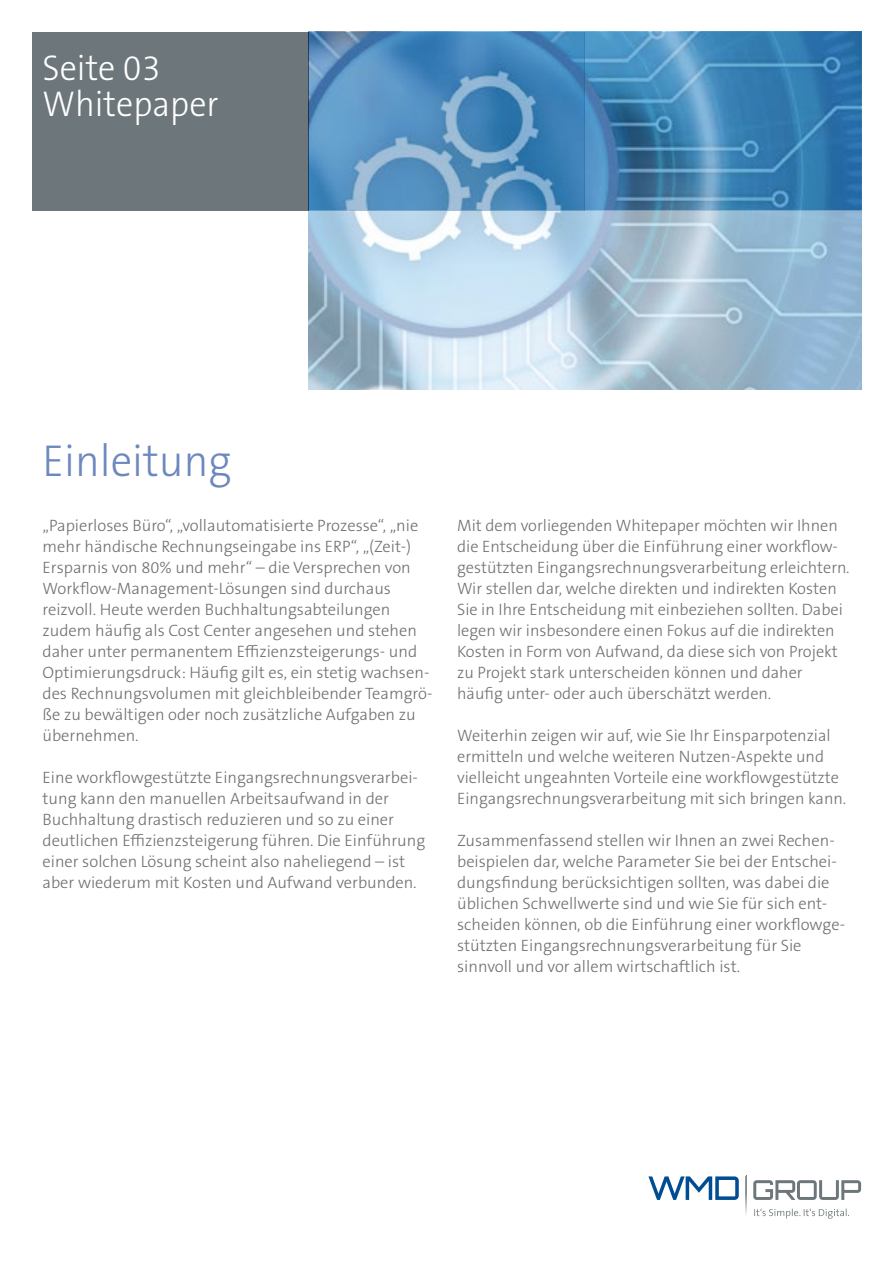
<style>
.page{position:relative;width:893px;height:1263px;background:#fff}
.page>*{position:absolute;margin:0;border:0;box-sizing:border-box;transform-origin:0 0}
.t1{font:300 45px "The Sans B W3";color:#6d88bd;scale:.95 1}
.t2{font:300 36px/36px "The Sans B W3";color:#fff;scale:.95 1}
.t3{font:300 16.5px/21px "The Sans B W3";color:#706f6f}
</style>
<div class="page">
<svg style="left:306px;top:210px;width:556px;height:180px;background:#aec8db"></svg>
<svg style="left:585px;top:32px;width:276px;height:178px;background:#4184b4"></svg>
<svg style="left:308px;top:32px;width:277px;height:178px;background:#538ebe"></svg>
<div style="left:32px;top:32px;width:276px;height:178px;background:#6d767a"></div>
<svg style="left:754px;top:1208px;width:95px;height:11px"></svg>
<svg style="left:648px;top:1176px;width:91px;height:24px"></svg>
<svg style="left:753px;top:1180px;width:108px;height:20px"></svg>
<svg style="left:745px;top:1176px;width:2px;height:39px"></svg>
<h2 class="t2" style="left:43px;top:50px;width:187px">Seite 03<br>Whitepaper</h2>
<h1 class="t1" style="left:43px;top:431px;width:200px">Einleitung</h1>
<p class="t3" style="left:43px;top:515px;width:391px">„Papierloses Büro“, „vollautomatisierte Prozesse“, „nie mehr händische Rechnungseingabe ins ERP“, „(Zeit-)<br>Ersparnis von 80% und mehr“ – die Versprechen von Workflow-Management-Lösungen sind durchaus reizvoll. Heute werden Buchhaltungsabteilungen zudem häufig als Cost Center angesehen und stehen daher unter permanentem Effizienzsteigerungs- und Optimierungsdruck: Häufig gilt es, ein stetig wachsen&shy;des Rechnungsvolumen mit gleichbleibender Teamgrö&shy;ße zu bewältigen oder noch zusätzliche Aufgaben zu übernehmen.</p>
<p class="t3" style="left:43px;top:767px;width:384px">Eine workflowgestützte Eingangsrechnungsverarbei&shy;tung kann den manuellen Arbeitsaufwand in der Buchhaltung drastisch reduzieren und so zu einer deutlichen Effizienzsteigerung führen. Die Einführung einer solchen Lösung scheint also naheliegend – ist aber wiederum mit Kosten und Aufwand verbunden.</p>
<p class="t3" style="left:457px;top:515px;width:394px">Mit dem vorliegenden Whitepaper möchten wir Ihnen die Entscheidung über die Einführung einer workflow&shy;gestützten Eingangsrechnungsverarbeitung erleichtern.<br>Wir stellen dar, welche direkten und indirekten Kosten Sie in Ihre Entscheidung mit einbeziehen sollten. Dabei legen wir insbesondere einen Fokus auf die indirekten Kosten in Form von Aufwand, da diese sich von Projekt zu Projekt stark unterscheiden können und daher häufig unter- oder auch überschätzt werden.</p>
<p class="t3" style="left:457px;top:725px;width:390px">Weiterhin zeigen wir auf, wie Sie Ihr Einsparpotenzial ermitteln und welche weiteren Nutzen-Aspekte und vielleicht ungeahnten Vorteile eine workflowgestützte Eingangsrechnungsverarbeitung mit sich bringen kann.</p>
<p class="t3" style="left:457px;top:830px;width:389px">Zusammenfassend stellen wir Ihnen an zwei Rechen&shy;beispielen dar, welche Parameter Sie bei der Entschei&shy;dungsfindung berücksichtigen sollten, was dabei die üblichen Schwellwerte sind und wie Sie für sich ent&shy;scheiden können, ob die Einführung einer workflowge&shy;stützten Eingangsrechnungsverarbeitung für Sie sinnvoll und vor allem wirtschaftlich ist.</p>
</div>
